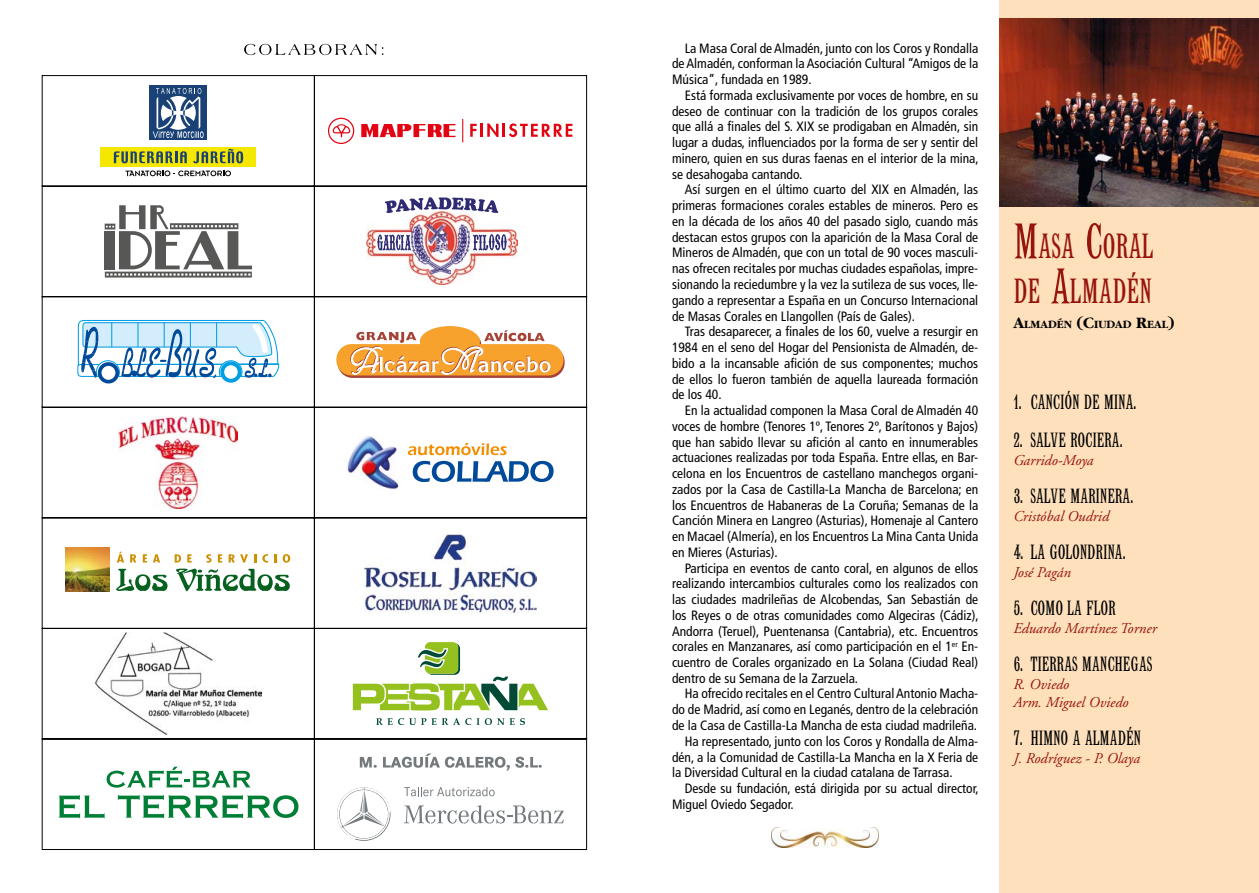
<style>
.page{position:relative;width:1259px;height:893px;background:#fff}
.page>*{position:absolute;margin:0;border:0;box-sizing:border-box;transform-origin:0 0}
.t1{font:condensed 35.7px/45px "Latin";color:#96140c}
.t2{font:condensed 21px "Latin";color:#000}
.t3{font:15px/18px "Adobe Garamond Italic Os F";color:#96140c}
.t4{font:condensed 13.5px/15.8px "Frutiger";color:#000;text-align:justify}
.t5{font:700 11.55px "Garamond";color:#000}
.s1{font-size:51px}
.s2{font-size:16.5px}
</style>
<div class="page">
<div style="left:999px;top:0;width:260px;height:893px;background:#fee0bc"></div>
<svg style="left:244px;top:44px;width:139px;height:11px"></svg>
<svg style="left:42px;top:75px;width:545px;height:775px"></svg>
<svg style="left:336px;top:326px;width:228px;height:52px"></svg>
<svg style="left:361px;top:124px;width:94px;height:13px"></svg>
<svg style="left:332px;top:124px;width:19px;height:13px"></svg>
<div style="left:328px;top:118px;width:26px;height:26px;border:1px solid #e30413;border-radius:50%"></div>
<svg style="left:462px;top:119px;width:1px;height:23px"></svg>
<svg style="left:470px;top:123px;width:102px;height:14px"></svg>
<img style="left:347px;top:436px;width:53px;height:53px">
<svg style="left:408px;top:443px;width:98px;height:12px"></svg>
<svg style="left:413px;top:461px;width:140px;height:21px"></svg>
<img style="left:364px;top:534px;width:173px;height:78px">
<svg style="left:125px;top:170px;width:106px;height:6px"></svg>
<div style="left:101px;top:147px;width:155px;height:20px;background:#f6e700"></div>
<svg style="left:114px;top:151px;width:73px;height:12px"></svg>
<svg style="left:193px;top:149px;width:50px;height:14px"></svg>
<div style="left:149px;top:85px;width:58px;height:55px;background:#1a4175"></div>
<svg style="left:153px;top:88px;width:51px;height:50px"></svg>
<div style="left:104px;top:231px;width:11px;height:38px;background:#575756"></div>
<svg style="left:105px;top:205px;width:147px;height:73px"></svg>
<img style="left:119px;top:416px;width:119px;height:93px">
<div style="left:98px;top:362px;width:21px;height:21px;background:#004a9a;border-radius:50%"></div>
<div style="left:101px;top:366px;width:14px;height:14px;background:#fff;border-radius:50%"></div>
<svg style="left:220px;top:361px;width:22px;height:22px"></svg>
<svg style="left:77px;top:319px;width:203px;height:59px"></svg>
<img style="left:366px;top:211px;width:152px;height:74px">
<svg style="left:377px;top:234px;width:34px;height:16px"></svg>
<svg style="left:473px;top:234px;width:34px;height:16px"></svg>
<svg style="left:385px;top:197px;width:113px;height:16px"></svg>
<img style="left:95px;top:633px;width:166px;height:102px">
<svg style="left:376px;top:718px;width:60px;height:7px"></svg>
<svg style="left:442px;top:718px;width:37px;height:7px"></svg>
<svg style="left:485px;top:718px;width:40px;height:7px"></svg>
<svg style="left:353px;top:642px;width:195px;height:68px"></svg>
<svg style="left:59px;top:795px;width:46px;height:23px"></svg>
<svg style="left:118px;top:795px;width:180px;height:23px"></svg>
<svg style="left:107px;top:767px;width:144px;height:21px"></svg>
<svg style="left:404px;top:805px;width:160px;height:19px"></svg>
<svg style="left:337px;top:787px;width:54px;height:54px"></svg>
<svg style="left:404px;top:787px;width:90px;height:9px"></svg>
<svg style="left:360px;top:757px;width:17px;height:11px"></svg>
<svg style="left:383px;top:753px;width:159px;height:17px"></svg>
<img style="left:66px;top:548px;width:44px;height:44px">
<svg style="left:117px;top:552px;width:7px;height:10px"></svg>
<svg style="left:130px;top:554px;width:6px;height:8px"></svg>
<svg style="left:143px;top:554px;width:4px;height:8px"></svg>
<svg style="left:153px;top:554px;width:7px;height:8px"></svg>
<svg style="left:175px;top:554px;width:6px;height:8px"></svg>
<svg style="left:187px;top:554px;width:5px;height:8px"></svg>
<svg style="left:206px;top:554px;width:6px;height:9px"></svg>
<svg style="left:218px;top:554px;width:4px;height:8px"></svg>
<svg style="left:229px;top:554px;width:19px;height:8px"></svg>
<svg style="left:254px;top:554px;width:2px;height:8px"></svg>
<svg style="left:262px;top:554px;width:6px;height:9px"></svg>
<svg style="left:274px;top:554px;width:2px;height:8px"></svg>
<svg style="left:283px;top:554px;width:7px;height:9px"></svg>
<svg style="left:116px;top:569px;width:51px;height:22px"></svg>
<svg style="left:176px;top:569px;width:114px;height:22px"></svg>
<img style="left:999px;top:18px;width:260px;height:189px">
<img style="left:772px;top:828px;width:106px;height:19px">
<p class="t4" style="left:672px;top:40px;width:308px;text-indent:13px">La Masa Coral de Almadén, junto con los Coros y Rondalla de Almadén, conforman la Asociación Cultural “Amigos de la Música”, fundada en 1989.</p>
<p class="t4" style="left:672px;top:87px;width:308px;text-indent:13px">Está formada exclusivamente por voces de hombre, en su deseo de continuar con la tradición de los grupos corales que allá a finales del S. XIX se prodigaban en Almadén, sin lugar a dudas, influenciados por la forma de ser y sentir del minero, quien en sus duras faenas en el interior de la mina, se desahogaba cantando.</p>
<p class="t4" style="left:672px;top:182px;width:308px;text-indent:13px">Así surgen en el último cuarto del XIX en Almadén, las primeras formaciones corales estables de mineros. Pero es en la década de los años 40 del pasado siglo, cuando más destacan estos grupos con la aparición de la Masa Coral de Mineros de Almadén, que con un total de 90 voces masculi&shy;nas ofrecen recitales por muchas ciudades españolas, impre&shy;sionando la reciedumbre y la vez la sutileza de sus voces, lle&shy;gando a representar a España en un Concurso Internacional de Masas Corales en Llangollen (País de Gales).</p>
<p class="t4" style="left:672px;top:324px;width:308px;text-indent:13px">Tras desaparecer, a finales de los 60, vuelve a resurgir en 1984 en el seno del Hogar del Pensionista de Almadén, de&shy;bido a la incansable afición de sus componentes; muchos de ellos lo fueron también de aquella laureada formación de los 40.</p>
<p class="t4" style="left:672px;top:403px;width:308px;text-indent:13px">En la actualidad componen la Masa Coral de Almadén 40 voces de hombre (Tenores 1º, Tenores 2º, Barítonos y Bajos) que han sabido llevar su afición al canto en innumerables actuaciones realizadas por toda España. Entre ellas, en Bar&shy;celona en los Encuentros de castellano manchegos organi&shy;zados por la Casa de Castilla-La Mancha de Barcelona; en los Encuentros de Habaneras de La Coruña; Semanas de la Canción Minera en Langreo (Asturias), Homenaje al Cantero en Macael (Almería), en los Encuentros La Mina Canta Unida en Mieres (Asturias).</p>
<p class="t4" style="left:672px;top:560px;width:308px;text-indent:13px">Participa en eventos de canto coral, en algunos de ellos realizando intercambios culturales como los realizados con las ciudades madrileñas de Alcobendas, San Sebastián de los Reyes o de otras comunidades como Algeciras (Cádiz), Andorra (Teruel), Puentenansa (Cantabria), etc. Encuentros corales en Manzanares, así como participación en el 1<sup>er</sup> En&shy;cuentro de Corales organizado en La Solana (Ciudad Real) dentro de su Semana de la Zarzuela.</p>
<p class="t4" style="left:685px;top:686px;width:295px">Ha ofrecido recitales en el Centro Cultural Antonio Macha-</p>
<p class="t4" style="left:672px;top:702px;width:308px">do de Madrid, así como en Leganés, dentro de la celebración</p>
<p class="t4" style="left:672px;top:717px;width:307px">de la Casa de Castilla-La Mancha de esta ciudad madrileña.</p>
<p class="t4" style="left:685px;top:733px;width:295px">Ha representado, junto con los Coros y Rondalla de Alma-</p>
<p class="t4" style="left:672px;top:749px;width:308px">dén, a la Comunidad de Castilla-La Mancha en la X Feria de</p>
<p class="t4" style="left:672px;top:765px;width:282px">la Diversidad Cultural en la ciudad catalana de Tarrasa.</p>
<p class="t4" style="left:685px;top:780px;width:295px">Desde su fundación, está dirigida por su actual director,</p>
<p class="t4" style="left:672px;top:796px;width:123px">Miguel Oviedo Segador.</p>
<h1 class="t1" style="left:1013px;top:224px;width:141px"><span class="s1">M</span>ASA <span class="s1">C</span>ORAL<br>DE <span class="s1">A</span>LMADÉN</h1>
<p class="t5" style="left:1013px;top:318px;width:163px"><span class="s2">A</span>LMADÉN <span class="s2">(C</span>IUDAD <span class="s2">R</span>EAL<span class="s2">)</span></p>
<h2 class="t2" style="left:1013px;top:391px;width:124px">1. CANCIÓN DE MINA.</h2>
<h2 class="t2" style="left:1013px;top:429px;width:110px">2. SALVE ROCIERA.</h2>
<p class="t3" style="left:1013px;top:452px;width:82px">Garrido-Moya</p>
<h2 class="t2" style="left:1013px;top:485px;width:121px">3. SALVE MARINERA.</h2>
<p class="t3" style="left:1013px;top:508px;width:97px">Cristóbal Oudrid</p>
<h2 class="t2" style="left:1013px;top:540px;width:113px">4. LA GOLONDRINA.</h2>
<p class="t3" style="left:1013px;top:564px;width:59px">José Pagán</p>
<h2 class="t2" style="left:1013px;top:596px;width:104px">5. COMO LA FLOR</h2>
<p class="t3" style="left:1013px;top:619px;width:145px">Eduardo Martínez Torner</p>
<h2 class="t2" style="left:1013px;top:652px;width:140px">6. TIERRAS MANCHEGAS</h2>
<p class="t3" style="left:1013px;top:675px;width:117px">R. Oviedo<br>Arm. Miguel Oviedo</p>
<h2 class="t2" style="left:1013px;top:726px;width:129px">7. HIMNO A ALMADÉN</h2>
<p class="t3" style="left:1013px;top:749px;width:128px">J. Rodríguez - P. Olaya</p>
</div>
